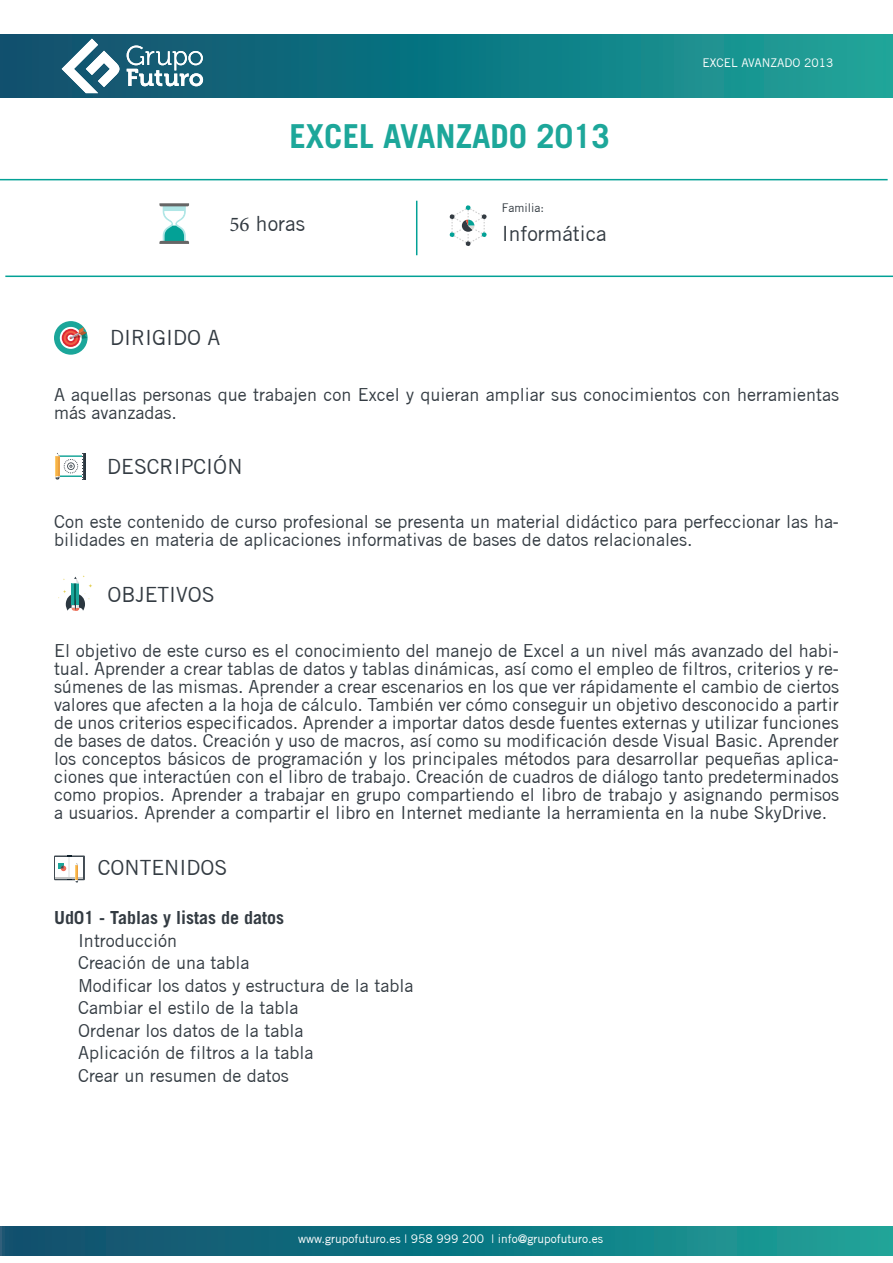
<style>
.page{position:relative;width:893px;height:1263px;background:#fff}
.page>*{position:absolute;margin:0;border:0;box-sizing:border-box;transform-origin:0 0}
.Titulo_Curso{font:700 33px "Trade Gothic";color:#1da79a}
.texto_iconos{font:21px "Trade Gothic";color:#333b42}
.texto{font:18px/18px "Trade Gothic";color:#333b42}
._1__PUNTO_CONTENIDOS{font:18px "Trade Gothic";color:#333b42}
.BLOQUES_TITULOS_TEMA{font:700 18px "Trade Gothic";color:#333b42}
.t1{font:12px "Trade Gothic";color:#fff}
.texto_iconos-2{font:12px "Trade Gothic";color:#333b42}
.s1{font-family:"Minion Pro"}
</style>
<div class="page">
<svg style="left:0;top:35px;width:892px;height:62px;background:#127b84"></svg>
<svg style="left:0;top:1227px;width:893px;height:29px;background:#127682"></svg>
<svg style="left:127px;top:46px;width:76px;height:40px"></svg>
<svg style="left:62px;top:39px;width:57px;height:54px"></svg>
<svg style="left:58px;top:575px;width:34px;height:35px"></svg>
<svg style="left:54px;top:321px;width:34px;height:34px"></svg>
<svg style="left:60px;top:327px;width:22px;height:22px"></svg>
<svg style="left:62px;top:329px;width:18px;height:18px"></svg>
<div style="left:64px;top:331px;width:14px;height:14px;background:#f15e44;border-radius:50%"></div>
<svg style="left:66px;top:333px;width:10px;height:10px"></svg>
<svg style="left:68px;top:327px;width:19px;height:14px"></svg>
<hr style="left:84px;top:453px;width:2px;height:27px;background:#2b3740">
<svg style="left:55px;top:453px;width:29px;height:27px"></svg>
<svg style="left:54px;top:855px;width:31px;height:27px"></svg>
<svg style="left:159px;top:203px;width:30px;height:41px"></svg>
<hr style="left:0;top:179px;width:888px;height:1px;background:#03a196">
<hr style="left:5px;top:276px;width:888px;height:1px;background:#03a196">
<svg style="left:449px;top:205px;width:38px;height:41px"></svg>
<hr style="left:416px;top:201px;width:1px;height:54px;background:#03a196">
<p class="Titulo_Curso" style="left:289px;top:116px;width:322px">EXCEL AVANZADO 2013</p>
<p class="texto_iconos" style="left:229px;top:211px;width:77px"><span class="s1">56</span> horas</p>
<p class="texto_iconos-2" style="left:502px;top:200px;width:44px">Familia:</p>
<p class="texto_iconos" style="left:502px;top:220px;width:106px">Informática</p>
<p class="texto_iconos" style="left:110px;top:325px;width:112px">DIRIGIDO A</p>
<p class="t1" style="left:702px;top:56px;width:132px">EXCEL AVANZADO 2013</p>
<p class="texto" style="left:54px;top:385px;width:786px">A aquellas personas que trabajen con Excel y quieran ampliar sus conocimientos con herramientas más avanzadas.</p>
<p class="texto_iconos" style="left:107px;top:454px;width:137px">DESCRIPCIÓN</p>
<p class="texto" style="left:54px;top:512px;width:786px">Con este contenido de curso profesional se presenta un material didáctico para perfeccionar las ha&shy;bilidades en materia de aplicaciones informativas de bases de datos relacionales.</p>
<p class="texto_iconos" style="left:107px;top:581px;width:109px">OBJETIVOS</p>
<p class="texto" style="left:54px;top:641px;width:787px;text-align:justify">El objetivo de este curso es el conocimiento del manejo de Excel a un nivel más avanzado del habi&shy;tual. Aprender a crear tablas de datos y tablas dinámicas, así como el empleo de filtros, criterios y re&shy;súmenes de las mismas. Aprender a crear escenarios en los que ver rápidamente el cambio de ciertos valores que afecten a la hoja de cálculo. También ver cómo conseguir un objetivo desconocido a partir de unos criterios especificados. Aprender a importar datos desde fuentes externas y utilizar funciones de bases de datos. Creación y uso de macros, así como su modificación desde Visual Basic. Aprender los conceptos básicos de programación y los principales métodos para desarrollar pequeñas aplica&shy;ciones que interactúen con el libro de trabajo. Creación de cuadros de diálogo tanto predeterminados como propios. Aprender a trabajar en grupo compartiendo el libro de trabajo y asignando permisos a usuarios. Aprender a compartir el libro en Internet mediante la herramienta en la nube SkyDrive.</p>
<p class="texto_iconos" style="left:98px;top:854px;width:131px">CONTENIDOS</p>
<p class="BLOQUES_TITULOS_TEMA" style="left:54px;top:907px;width:232px">Ud01 - Tablas y listas de datos</p>
<p class="_1__PUNTO_CONTENIDOS" style="left:78px;top:929px;width:101px">Introducción</p>
<p class="_1__PUNTO_CONTENIDOS" style="left:78px;top:952px;width:173px">Creación de una tabla</p>
<p class="_1__PUNTO_CONTENIDOS" style="left:78px;top:974px;width:337px">Modificar los datos y estructura de la tabla</p>
<p class="_1__PUNTO_CONTENIDOS" style="left:78px;top:997px;width:222px">Cambiar el estilo de la tabla</p>
<p class="_1__PUNTO_CONTENIDOS" style="left:78px;top:1019px;width:227px">Ordenar los datos de la tabla</p>
<p class="_1__PUNTO_CONTENIDOS" style="left:78px;top:1042px;width:237px">Aplicación de filtros a la tabla</p>
<p class="_1__PUNTO_CONTENIDOS" style="left:78px;top:1064px;width:212px">Crear un resumen de datos</p>
<p class="t1" style="left:298px;top:1231px;width:306px">www.grupofuturo.es | 958 999 200 | info@grupofuturo.es</p>
</div>
